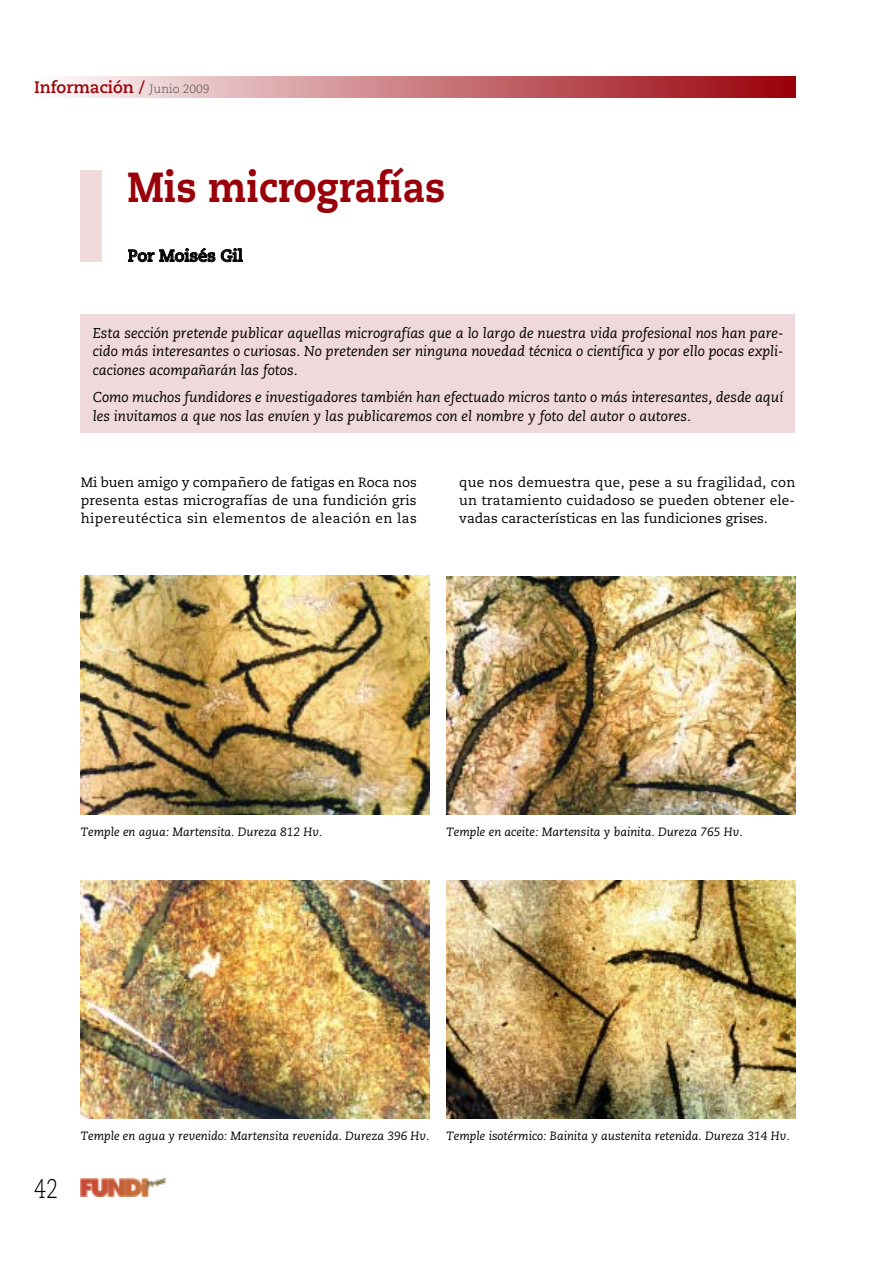
<style>
.page{position:relative;width:893px;height:1263px;background:#fff}
.page>*{position:absolute;margin:0;border:0;box-sizing:border-box;transform-origin:0 0}
.t1{font:800 42px "Caecilia";color:#990009;scale:.9 1}
.t2{font:300 27px "Caecilia";color:#000;scale:.8 1}
.t3{font:700 16.5px "Caecilia";color:#990009}
.t4{font:700 16.5px "Caecilia";letter-spacing:-.005em;color:#000}
.t5{font:italic 14.25px/18.8px "Caecilia";color:#000;text-align:justify}
.t6{font:13.5px/18px "Caecilia";letter-spacing:.01em;color:#000;text-align:justify}
.t7{font:italic 12px "Caecilia";color:#000}
.s1{font-weight:300;font-size:12px;color:#4d4d4d}
</style>
<div class="page">
<svg style="left:64px;top:77px;width:732px;height:21px;background:#c97a7f"></svg>
<img style="left:81px;top:1178px;width:85px;height:18px">
<div style="left:81px;top:170px;width:21px;height:91px;background:#f0d9da"></div>
<div style="left:81px;top:315px;width:714px;height:118px;background:#f0d9da"></div>
<img style="left:81px;top:576px;width:348px;height:238px">
<img style="left:81px;top:880px;width:348px;height:238px">
<img style="left:446px;top:880px;width:349px;height:238px">
<img style="left:446px;top:576px;width:349px;height:238px">
<p class="t3" style="left:34px;top:81px;width:177px">Información / <span class="s1">Junio 2009</span></p>
<p class="t1" style="left:128px;top:170px;width:355px">Mis micrografías</p>
<p class="t4" style="left:128px;top:249px;width:116px">Por Moisés Gil</p>
<p class="t5" style="left:93px;top:325px;width:692px">Esta sección pretende publicar aquellas micrografías que a lo largo de nuestra vida profesional nos han pare&shy;cido más interesantes o curiosas. No pretenden ser ninguna novedad técnica o científica y por ello pocas expli&shy;caciones acompañarán las fotos.</p>
<p class="t5" style="left:93px;top:389px;width:692px">Como muchos fundidores e investigadores también han efectuado micros tanto o más interesantes, desde aquí les invitamos a que nos las envíen y las publicaremos con el nombre y foto del autor o autores.</p>
<p class="t6" style="left:81px;top:474px;width:338px">Mi buen amigo y compañero de fatigas en Roca nos presenta estas micrografías de una fundición gris hipereutéctica sin elementos de aleación en las</p>
<p class="t6" style="left:459px;top:474px;width:338px">que nos demuestra que, pese a su fragilidad, con un tratamiento cuidadoso se pueden obtener ele&shy;vadas características en las fundiciones grises.</p>
<p class="t7" style="left:81px;top:827px;width:243px">Temple en agua: Martensita. Dureza 812 Hv.</p>
<p class="t7" style="left:447px;top:827px;width:298px">Temple en aceite: Martensita y bainita. Dureza 765 Hv.</p>
<p class="t2" style="left:34px;top:1177px;width:32px">42</p>
<p class="t7" style="left:81px;top:1131px;width:350px">Temple en agua y revenido: Martensita revenida. Dureza 396 Hv.</p>
<p class="t7" style="left:446px;top:1131px;width:345px">Temple isotérmico: Bainita y austenita retenida. Dureza 314 Hv.</p>
</div>
